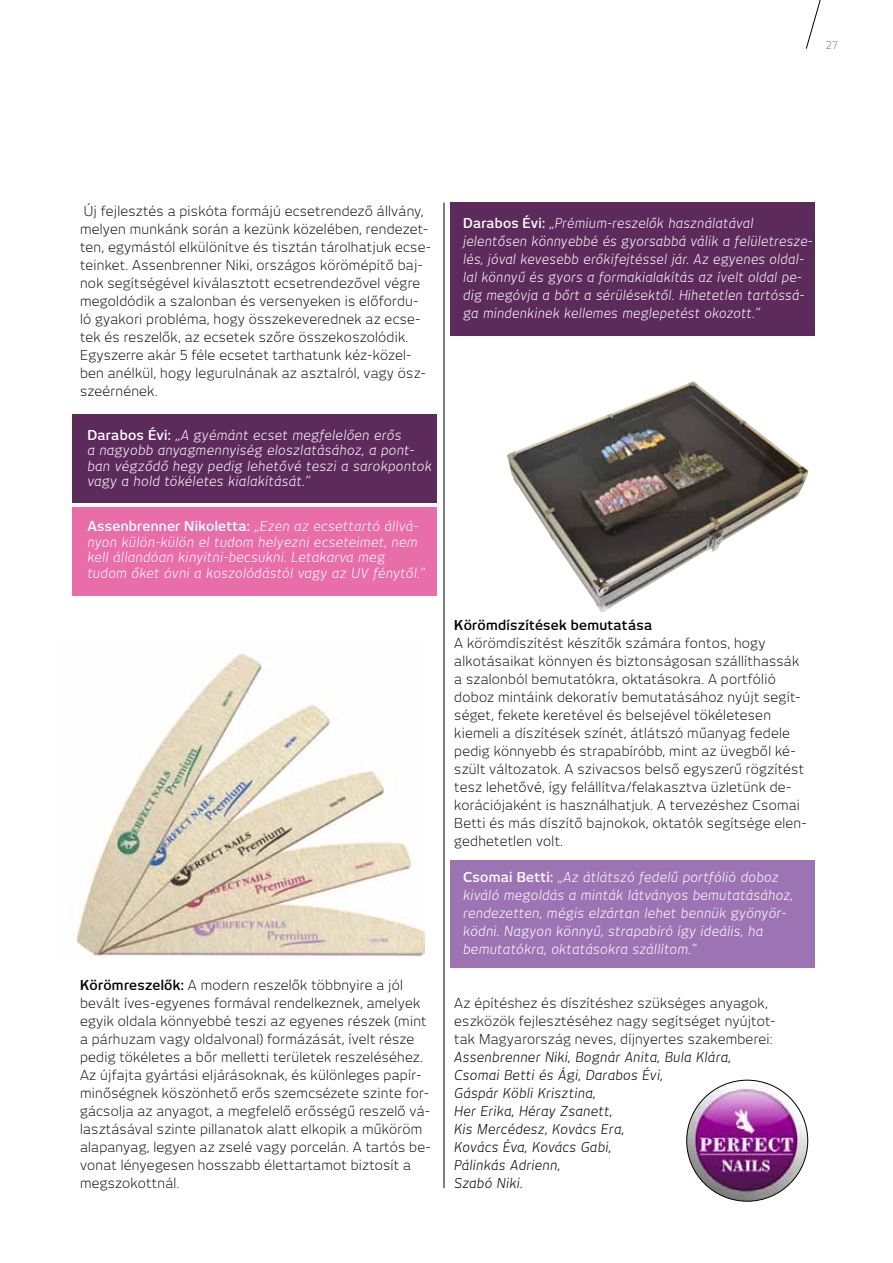
<style>
.page{position:relative;width:893px;height:1263px;background:#fff}
.page>*{position:absolute;margin:0;border:0;box-sizing:border-box;transform-origin:0 0}
.t1{font:13.5px/18px "New June M Light";letter-spacing:.02em;color:#000}
.t2{font:italic 13.5px/18px "New June M";letter-spacing:.02em;color:#fff}
.t3{font:italic 13.5px/18px "New June M";letter-spacing:.02em;color:#000}
.t4{font:13.5px "New June M Semi";letter-spacing:.02em;color:#000}
.t5{font:10.5px "New June M Light";color:#6d6e71}
.s1{font-family:"New June M Semi";font-style:normal}
.s2{font-family:"New June M Semi"}
</style>
<div class="page">
<svg style="left:806px;top:0;width:15px;height:49px"></svg>
<hr style="left:444px;top:203px;width:1px;height:985px;background:#000">
<img style="left:507px;top:381px;width:302px;height:231px">
<img style="left:687px;top:1080px;width:121px;height:121px;border-radius:61px">
<div style="left:72px;top:414px;width:365px;height:89px;background:#5c2a5b"></div>
<div style="left:72px;top:507px;width:365px;height:89px;background:#e86da9"></div>
<div style="left:450px;top:203px;width:365px;height:133px;background:#5c2a5b"></div>
<div style="left:450px;top:860px;width:365px;height:107px;background:#9c74b3"></div>
<img style="left:76px;top:654px;width:349px;height:303px">
<p class="t5" style="left:826px;top:39px;width:13px">27</p>
<p class="t1" style="left:80px;top:202px;width:353px">Új fejlesztés a piskóta formájú ecsetrendező állvány, melyen munkánk során a kezünk közelében, rendezet&shy;ten, egymástól elkülönítve és tisztán tárolhatjuk ecse&shy;teinket. Assenbrenner Niki, országos körömépítő baj&shy;nok segítségével kiválasztott ecsetrendezővel végre megoldódik a szalonban és versenyeken is előfordu&shy;ló gyakori probléma, hogy összekeverednek az ecse&shy;tek és reszelők, az ecsetek szőre összekoszolódik.<br>Egyszerre akár 5 féle ecsetet tarthatunk kéz-közel&shy;ben anélkül, hogy legurulnának az asztalról, vagy ös - szeérnének.</p>
<p class="t2" style="left:87px;top:427px;width:346px;line-height:15.5px"><span class="s1">Darabos Évi:</span> „A gyémánt ecset megfelelően erős<br>a nagyobb anyagmennyiség eloszlatásához, a pont&shy;ban végződő hegy pedig lehetővé teszi a sarokpontok vagy a hold tökéletes kialakítását.”</p>
<p class="t2" style="left:87px;top:518px;width:339px;line-height:15.5px"><span class="s1">Assenbrenner Nikoletta:</span> „Ezen az ecsettartó állvá&shy;nyon külön-külön el tudom helyezni ecseteimet, nem kell állandóan kinyitni-becsukni. Letakarva meg tudom őket óvni a koszolódástól vagy az UV fénytől.”</p>
<p class="t1" style="left:80px;top:976px;width:352px"><span class="s2">Körömreszelők:</span> A modern reszelők többnyire a jól bevált íves-egyenes formával rendelkeznek, amelyek egyik oldala könnyebbé teszi az egyenes részek (mint a párhuzam vagy oldalvonal) formázását, ívelt része pedig tökéletes a bőr melletti területek reszeléséhez.<br>Az újfajta gyártási eljárásoknak, és különleges papír&shy;minőségnek köszönhető erős szemcsézete szinte for&shy;gácsolja az anyagot, a megfelelő erősségű reszelő vá&shy;lasztásával szinte pillanatok alatt elkopik a műköröm alapanyag, legyen az zselé vagy porcelán. A tartós be&shy;vonat lényegesen hosszabb élettartamot biztosít a megszokottnál.</p>
<p class="t2" style="left:463px;top:214px;width:351px"><span class="s1">Darabos Évi:</span> „Prémium-reszelők használatával jelentősen könnyebbé és gyorsabbá válik a felületresze&shy;lés, jóval kevesebb erőkifejtéssel jár. Az egyenes oldal&shy;lal könnyű és gyors a formakialakítás az ívelt oldal pe&shy;dig megóvja a bőrt a sérülésektől. Hihetetlen tartóssá&shy;ga mindenkinek kellemes meglepetést okozott.”</p>
<p class="t4" style="left:454px;top:617px;width:199px">Körömdíszítések bemutatása</p>
<p class="t1" style="left:454px;top:634px;width:354px">A körömdíszítést készítők számára fontos, hogy alkotásaikat könnyen és biztonságosan szállíthassák a szalonból bemutatókra, oktatásokra. A portfólió doboz mintáink dekoratív bemutatásához nyújt segít&shy;séget, fekete keretével és belsejével tökéletesen kiemeli a díszítések színét, átlátszó műanyag fedele pedig könnyebb és strapabíróbb, mint az üvegből ké&shy;szült változatok. A szivacsos belső egyszerű rögzítést tesz lehetővé, így felállítva/felakasztva üzletünk de&shy;korációjaként is használhatjuk. A tervezéshez Csomai Betti és más díszítő bajnokok, oktatók segítsége elen&shy;gedhetetlen volt.</p>
<p class="t2" style="left:463px;top:868px;width:332px"><span class="s1">Csomai Betti:</span> „Az átlátszó fedelű portfólió doboz kiváló megoldás a minták látványos bemutatásához, rendezetten, mégis elzártan lehet bennük gyönyör&shy;ködni. Nagyon könnyű, strapabíró így ideális, ha bemutatókra, oktatásokra szállítom.”</p>
<p class="t1" style="left:454px;top:994px;width:323px">Az építéshez és díszítéshez szükséges anyagok, eszközök fejlesztéséhez nagy segítséget nyújtot&shy;tak Magyarország neves, díjnyertes szakemberei:</p>
<p class="t3" style="left:454px;top:1048px;width:278px">Assenbrenner Niki, Bognár Anita, Bula Klára,<br>Csomai Betti és Ági, Darabos Évi,<br>Gáspár Köbli Krisztina,<br>Her Erika, Héray Zsanett,<br>Kis Mercédesz, Kovács Era,<br>Kovács Éva, Kovács Gabi,<br>Pálinkás Adrienn,<br>Szabó Niki.</p>
</div>
